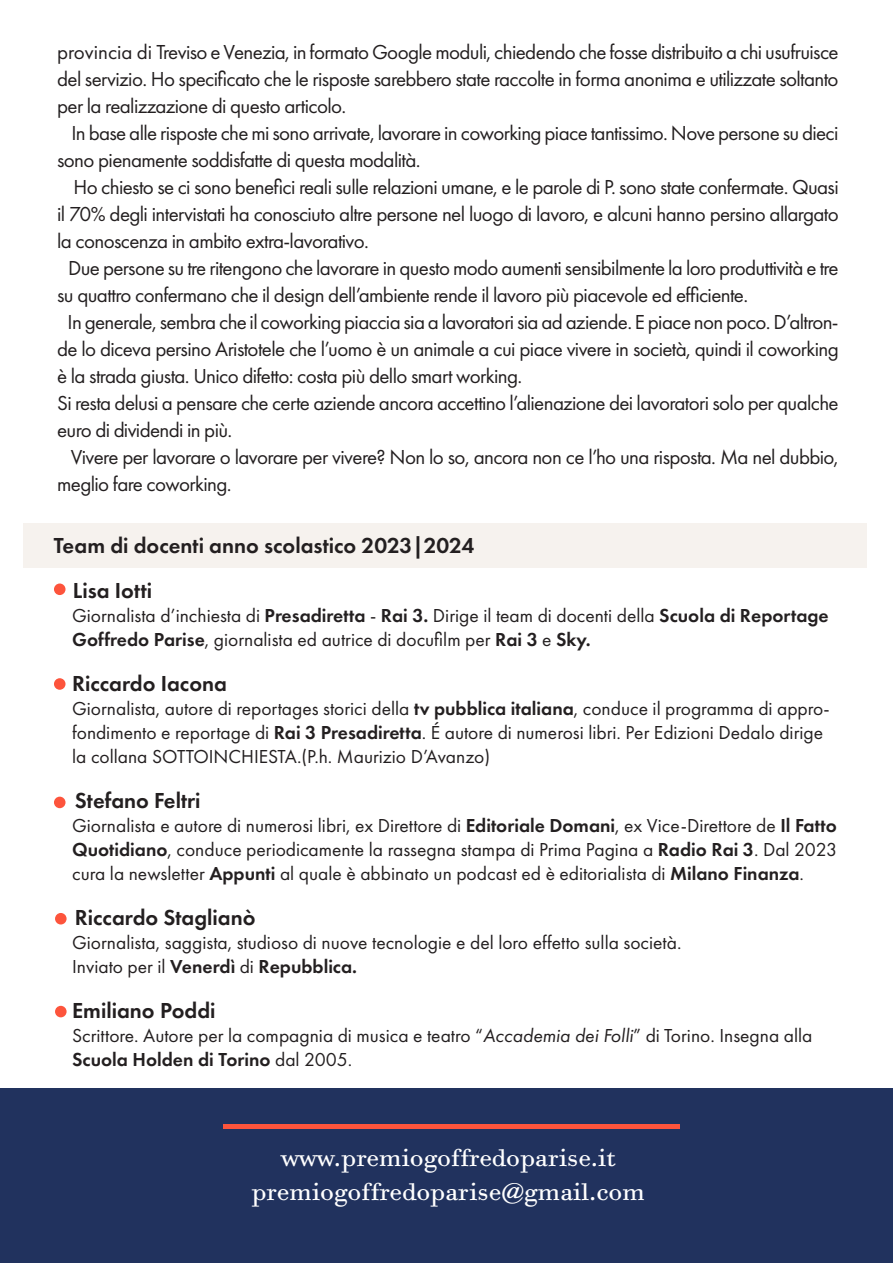
<style>
.page{position:relative;width:893px;height:1263px;background:#fff}
.page>*{position:absolute;margin:0;border:0;box-sizing:border-box;transform-origin:0 0}
.t1{font:24px/34.5px "Bodoni Six ITC";color:#fff;text-align:center}
.t2{font:600 22.5px/45px "Futura PT";color:#231f20}
.t3{font:21px/27px "Futura PT";letter-spacing:-.03em;color:#231f20;text-align:justify}
.t4{font:19.5px/24px "Futura PT";color:#231f20}
.s1{font-weight:600}
.s2{font-style:italic}
</style>
<div class="page">
<div style="left:0;top:1088px;width:893px;height:175px;background:#21325e"></div>
<hr style="left:223px;top:1124px;width:456px;height:4px;background:#fd543c">
<div style="left:24px;top:524px;width:843px;height:44px;background:#f6f2ee"></div>
<div style="left:54px;top:583px;width:12px;height:12px;background:#fd543c;border-radius:50%"></div>
<div style="left:54px;top:678px;width:12px;height:12px;background:#fd543c;border-radius:50%"></div>
<div style="left:54px;top:797px;width:12px;height:11px;background:#fd543c;border-radius:50%"></div>
<div style="left:55px;top:913px;width:12px;height:11px;background:#fd543c;border-radius:50%"></div>
<div style="left:55px;top:1006px;width:12px;height:11px;background:#fd543c;border-radius:50%"></div>
<p class="t3" style="left:57px;top:38px;width:783px">provincia di Treviso e Venezia, in formato Google moduli, chiedendo che fosse distribuito a chi usufruisce del servizio. Ho specificato che le risposte sarebbero state raccolte in forma anonima e utilizzate soltanto per la realizzazione di questo articolo.</p>
<p class="t3" style="left:57px;top:119px;width:783px;text-indent:14px">In base alle risposte che mi sono arrivate, lavorare in coworking piace tantissimo. Nove persone su dieci sono pienamente soddisfatte di questa modalità.</p>
<p class="t3" style="left:74px;top:173px;width:767px">Ho chiesto se ci sono benefici reali sulle relazioni umane, e le parole di P. sono state confermate. Quasi</p>
<p class="t3" style="left:57px;top:200px;width:783px">il 70% degli intervistati ha conosciuto altre persone nel luogo di lavoro, e alcuni hanno persino allargato</p>
<p class="t3" style="left:57px;top:227px;width:313px">la conoscenza in ambito extra-lavorativo.</p>
<p class="t3" style="left:68px;top:254px;width:772px">Due persone su tre ritengono che lavorare in questo modo aumenti sensibilmente la loro produttività e tre</p>
<p class="t3" style="left:57px;top:281px;width:692px">su quattro confermano che il design dell’ambiente rende il lavoro più piacevole ed efficiente.</p>
<p class="t3" style="left:67px;top:308px;width:773px">In generale, sembra che il coworking piaccia sia a lavoratori sia ad aziende. E piace non poco. D’altron-</p>
<p class="t3" style="left:57px;top:335px;width:783px">de lo diceva persino Aristotele che l’uomo è un animale a cui piace vivere in società, quindi il coworking</p>
<p class="t3" style="left:57px;top:362px;width:467px">è la strada giusta. Unico difetto: costa più dello smart working.</p>
<p class="t3" style="left:57px;top:389px;width:783px">Si resta delusi a pensare che certe aziende ancora accettino l’alienazione dei lavoratori solo per qualche</p>
<p class="t3" style="left:57px;top:416px;width:177px">euro di dividendi in più.</p>
<p class="t3" style="left:71px;top:443px;width:769px">Vivere per lavorare o lavorare per vivere? Non lo so, ancora non ce l’ho una risposta. Ma nel dubbio,</p>
<p class="t3" style="left:57px;top:470px;width:176px">meglio fare coworking.</p>
<p class="t2" style="left:73px;top:523px;width:403px;text-indent:-19px">Team di docenti anno scolastico 2023|2024<br>Lisa Iotti</p>
<p class="t4" style="left:72px;top:603px;width:758px">Giornalista d’inchiesta di <span class="s1">Presadiretta</span> - <span class="s1">Rai 3.</span> Dirige il team di docenti della <span class="s1">Scuola di Reportage<br>Goffredo Parise</span>, giornalista ed autrice di docufilm per <span class="s1">Rai 3</span> e <span class="s1">Sky.</span></p>
<p class="t2" style="left:72px;top:661px;width:156px">Riccardo Iacona</p>
<p class="t4" style="left:72px;top:696px;width:759px">Giornalista, autore di reportages storici della <span class="s1">tv pubblica italiana</span>, conduce il programma di appro&shy;fondimento e reportage di <span class="s1">Rai 3 Presadiretta</span>. É autore di numerosi libri. Per Edizioni Dedalo dirige la collana SOTTOINCHIESTA.(P.h. Maurizio D’Avanzo)</p>
<p class="t2" style="left:75px;top:778px;width:127px">Stefano Feltri</p>
<p class="t4" style="left:72px;top:813px;width:767px;text-align:justify">Giornalista e autore di numerosi libri, ex Direttore di <span class="s1">Editoriale Domani</span>, ex Vice-Direttore de <span class="s1">Il Fatto Quotidiano</span>, conduce periodicamente la rassegna stampa di Prima Pagina a <span class="s1">Radio Rai 3</span>. Dal 2023 cura la newsletter <span class="s1">Appunti</span> al quale è abbinato un podcast ed è editorialista di <span class="s1">Milano Finanza</span>.</p>
<p class="t2" style="left:75px;top:895px;width:182px">Riccardo Staglianò</p>
<p class="t4" style="left:72px;top:930px;width:611px">Giornalista, saggista, studioso di nuove tecnologie e del loro effetto sulla società.<br>Inviato per il <span class="s1">Venerdì</span> di <span class="s1">Repubblica.</span></p>
<p class="t2" style="left:72px;top:988px;width:145px">Emiliano Poddi</p>
<p class="t4" style="left:72px;top:1023px;width:742px">Scrittore. Autore per la compagnia di musica e teatro “<span class="s2">Accademia dei Folli</span>” di Torino. Insegna alla<br><span class="s1">Scuola Holden di Torino</span> dal 2005.</p>
<p class="t1" style="left:251px;top:1139px;width:395px">www.premiogoffredoparise.it premiogoffredoparise@gmail.com</p>
</div>
